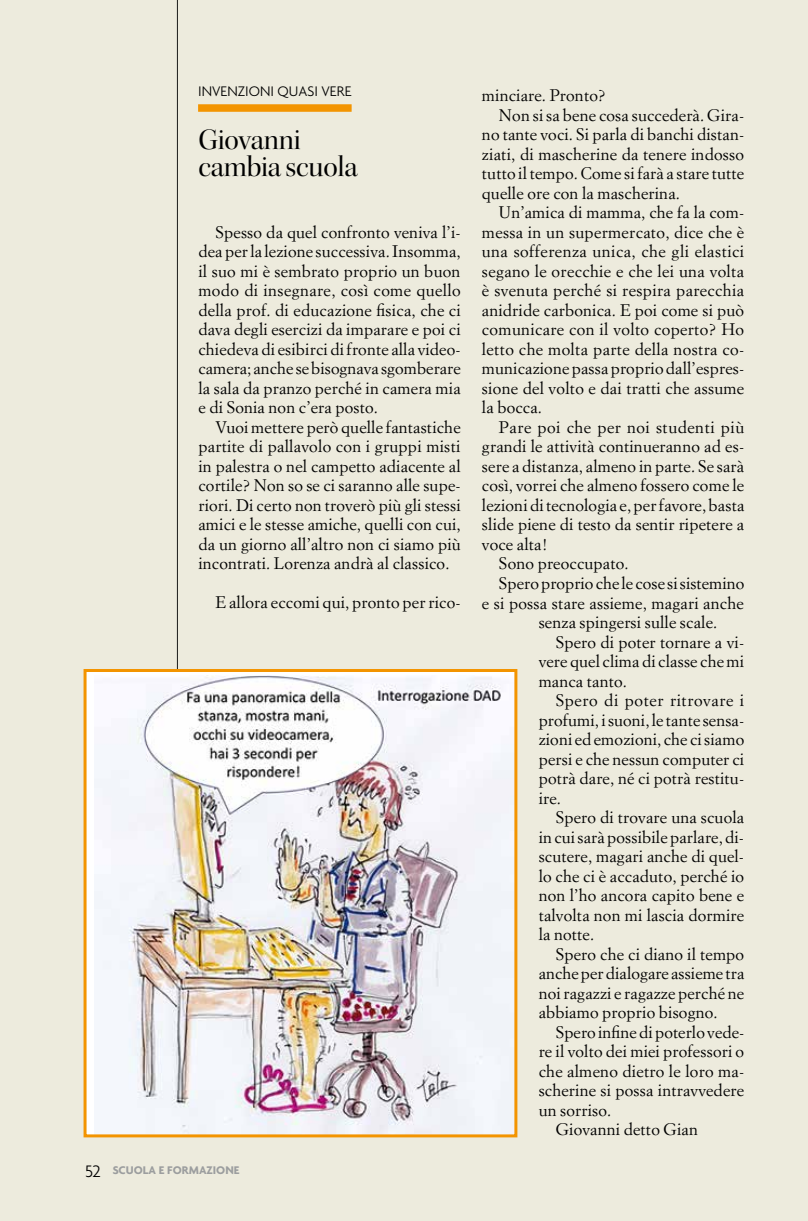
<style>
.page{position:relative;width:808px;height:1221px;background:#fff}
.page>*{position:absolute;margin:0;border:0;box-sizing:border-box;transform-origin:0 0}
.t1{font:30px/27px "Kepler Std Disp";letter-spacing:-.01em;color:#000}
.t2{font:16.5px/19.5px "Simoncini Garamond";letter-spacing:.01em;color:#000;text-align:justify}
.t3{font:16.5px "Simoncini Garamond";letter-spacing:.03em;color:#000}
.t4{font:16.5px "Simoncini Garamond";letter-spacing:.035em;color:#000}
.t5{font:300 15px "Agenda";color:#000}
.t6{font:700 12px "Agenda";color:#9c9e9f}
.s1{font-weight:300;font-size:18px;color:#000}
</style>
<div class="page">
<div style="left:0;top:0;width:808px;height:1220px;background:#edebdd"></div>
<div style="left:198px;top:104px;width:154px;height:8px;background:#f39400"></div>
<hr style="left:177px;top:0;width:1px;height:1135px;background:#000">
<div style="left:85px;top:670px;width:431px;height:465px;background:#fff"></div>
<img style="left:95px;top:675px;width:418px;height:458px">
<div style="left:84px;top:669px;width:433px;height:468px;border:3px solid #f39400"></div>
<p class="t5" style="left:198px;top:82px;width:155px">INVENZIONI QUASI VERE</p>
<h1 class="t1" style="left:198px;top:126px;width:161px">Giovanni cambia scuola</h1>
<p class="t2" style="left:198px;top:222px;width:264px;text-indent:17px">Spesso da quel confronto veniva l’i&shy;dea per la lezione successiva. Insomma, il suo mi è sembrato proprio un buon modo di insegnare, così come quello della prof. di educazione fisica, che ci dava degli esercizi da imparare e poi ci chiedeva di esibirci di fronte alla video&shy;camera; anche se bisognava sgomberare la sala da pranzo perché in camera mia e di Sonia non c’era posto.</p>
<p class="t2" style="left:198px;top:417px;width:264px;text-indent:17px">Vuoi mettere però quelle fantastiche partite di pallavolo con i gruppi misti in palestra o nel campetto adiacente al cortile? Non so se ci saranno alle supe&shy;riori. Di certo non troverò più gli stessi amici e le stesse amiche, quelli con cui, da un giorno all’altro non ci siamo più incontrati. Lorenza andrà al classico.</p>
<p class="t2" style="left:215px;top:592px;width:247px">E allora eccomi qui, pronto per rico-</p>
<p class="t6" style="left:85px;top:1162px;width:156px"><span class="s1">52</span> SCUOLA E FORMAZIONE</p>
<p class="t2" style="left:482px;top:85px;width:125px">minciare. Pronto?</p>
<p class="t2" style="left:499px;top:105px;width:247px">Non si sa bene cosa succederà. Gira-</p>
<p class="t2" style="left:482px;top:124px;width:264px">no tante voci. Si parla di banchi distan-</p>
<p class="t2" style="left:482px;top:144px;width:264px">ziati, di mascherine da tenere indosso</p>
<p class="t2" style="left:482px;top:163px;width:264px">tutto il tempo. Come si farà a stare tutte</p>
<p class="t2" style="left:482px;top:183px;width:199px">quelle ore con la mascherina.</p>
<p class="t2" style="left:499px;top:202px;width:247px">Un’amica di mamma, che fa la com-</p>
<p class="t2" style="left:482px;top:222px;width:264px">messa in un supermercato, dice che è</p>
<p class="t3" style="left:482px;top:241px;width:264px">una sofferenza unica, che gli elastici</p>
<p class="t2" style="left:482px;top:261px;width:264px">segano le orecchie e che lei una volta</p>
<p class="t2" style="left:482px;top:280px;width:264px">è svenuta perché si respira parecchia</p>
<p class="t2" style="left:482px;top:300px;width:264px">anidride carbonica. E poi come si può</p>
<p class="t2" style="left:482px;top:319px;width:264px">comunicare con il volto coperto? Ho</p>
<p class="t2" style="left:482px;top:339px;width:264px">letto che molta parte della nostra co-</p>
<p class="t2" style="left:482px;top:358px;width:264px">municazione passa proprio dall’espres-</p>
<p class="t2" style="left:482px;top:378px;width:264px">sione del volto e dai tratti che assume</p>
<p class="t2" style="left:482px;top:397px;width:62px">la bocca.</p>
<p class="t3" style="left:499px;top:417px;width:247px">Pare poi che per noi studenti più</p>
<p class="t2" style="left:482px;top:436px;width:264px">grandi le attività continueranno ad es-</p>
<p class="t2" style="left:482px;top:456px;width:264px">sere a distanza, almeno in parte. Se sarà</p>
<p class="t2" style="left:482px;top:475px;width:264px">così, vorrei che almeno fossero come le</p>
<p class="t2" style="left:482px;top:495px;width:264px">lezioni di tecnologia e, per favore, basta</p>
<p class="t2" style="left:482px;top:514px;width:264px">slide piene di testo da sentir ripetere a</p>
<p class="t2" style="left:482px;top:534px;width:67px">voce alta!</p>
<p class="t2" style="left:499px;top:553px;width:131px">Sono preoccupato.</p>
<p class="t2" style="left:499px;top:573px;width:247px">Spero proprio che le cose si sistemino</p>
<p class="t2" style="left:482px;top:592px;width:263px">e si possa stare assieme, magari anche</p>
<p class="t2" style="left:539px;top:612px;width:180px">senza spingersi sulle scale.</p>
<p class="t2" style="left:556px;top:631px;width:190px">Spero di poter tornare a vi-</p>
<p class="t2" style="left:539px;top:651px;width:207px">vere quel clima di classe che mi</p>
<p class="t2" style="left:539px;top:670px;width:90px">manca tanto.</p>
<p class="t4" style="left:556px;top:690px;width:190px">Spero di poter ritrovare i</p>
<p class="t2" style="left:539px;top:709px;width:207px">profumi, i suoni, le tante sensa-</p>
<p class="t2" style="left:539px;top:729px;width:207px">zioni ed emozioni, che ci siamo</p>
<p class="t2" style="left:539px;top:748px;width:207px">persi e che nessun computer ci</p>
<p class="t2" style="left:539px;top:768px;width:207px">potrà dare, né ci potrà restitu-</p>
<p class="t2" style="left:539px;top:787px;width:24px">ire.</p>
<p class="t2" style="left:556px;top:807px;width:190px">Spero di trovare una scuola</p>
<p class="t2" style="left:539px;top:826px;width:207px">in cui sarà possibile parlare, di-</p>
<p class="t2" style="left:539px;top:846px;width:207px">scutere, magari anche di quel-</p>
<p class="t2" style="left:539px;top:865px;width:207px">lo che ci è accaduto, perché io</p>
<p class="t2" style="left:539px;top:885px;width:207px">non l’ho ancora capito bene e</p>
<p class="t2" style="left:539px;top:904px;width:207px">talvolta non mi lascia dormire</p>
<p class="t2" style="left:539px;top:924px;width:57px">la notte.</p>
<p class="t2" style="left:556px;top:943px;width:190px">Spero che ci diano il tempo</p>
<p class="t2" style="left:539px;top:963px;width:207px">anche per dialogare assieme tra</p>
<p class="t2" style="left:539px;top:982px;width:207px">noi ragazzi e ragazze perché ne</p>
<p class="t2" style="left:539px;top:1002px;width:180px">abbiamo proprio bisogno.</p>
<p class="t2" style="left:556px;top:1021px;width:190px">Spero infine di poterlo vede-</p>
<p class="t2" style="left:539px;top:1041px;width:207px">re il volto dei miei professori o</p>
<p class="t2" style="left:539px;top:1060px;width:207px">che almeno dietro le loro ma-</p>
<p class="t2" style="left:539px;top:1080px;width:207px">scherine si possa intravvedere</p>
<p class="t2" style="left:539px;top:1099px;width:74px">un sorriso.</p>
<p class="t2" style="left:556px;top:1119px;width:144px">Giovanni detto Gian</p>
</div>
